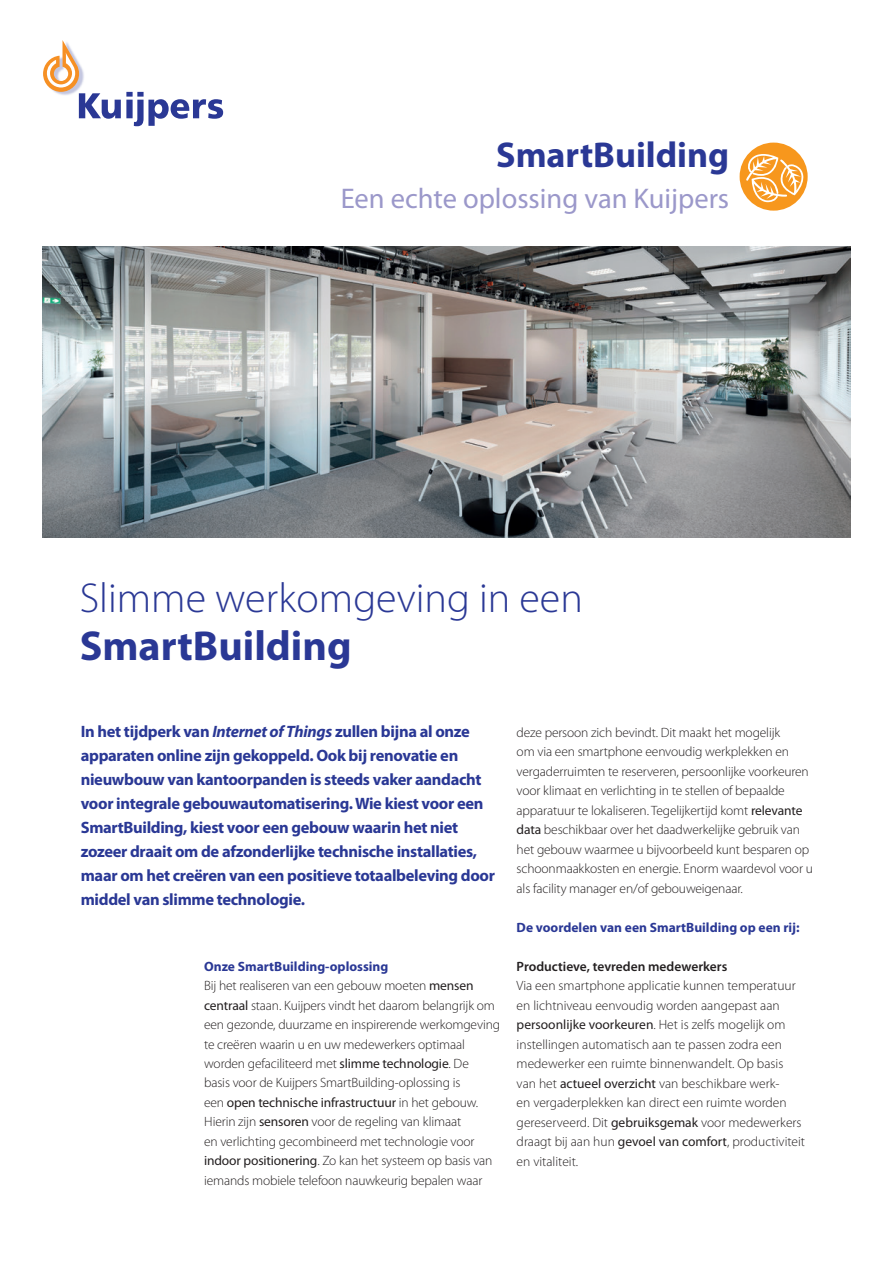
<style>
.page{position:relative;width:893px;height:1263px;background:#fff}
.page>*{position:absolute;margin:0;border:0;box-sizing:border-box;transform-origin:0 0}
.t1{font:300 42px "Myriad Pro";color:#2a3895}
.t2{font:700 42px "Myriad Pro";color:#2a3895}
.t3{font:700 36px "Myriad Pro";color:#2a3895}
.t4{font:28.5px "Myriad Pro";color:#9b98ca}
.t5{font:700 16.5px/24px "Myriad Pro";letter-spacing:-.02em;color:#2a3895}
.t6{font:300 13.5px/19.5px "Myriad Pro";letter-spacing:-.01em;color:#231f20}
.t7{font:700 13.5px "Myriad Pro";color:#2a3895}
.t8{font:600 13.5px "Myriad Pro";color:#231f20}
.s1{font-style:italic}
.s2{font-weight:400}
.s3{font-weight:700;color:#2a3895}
</style>
<div class="page">
<svg style="left:43px;top:40px;width:180px;height:86px"></svg>
<img style="left:43px;top:247px;width:807px;height:291px">
<div style="left:740px;top:143px;width:68px;height:68px;background:#f7971d;border-radius:50%"></div>
<svg style="left:746px;top:154px;width:58px;height:48px"></svg>
<h2 class="t3" style="left:496px;top:135px;width:235px">SmartBuilding</h2>
<h3 class="t4" style="left:341px;top:183px;width:390px">Een echte oplossing van Kuijpers</h3>
<h1 class="t1" style="left:80px;top:575px;width:505px">Slimme werkomgeving in een</h1>
<h1 class="t2" style="left:80px;top:622px;width:273px">SmartBuilding</h1>
<p class="t5" style="left:81px;top:719px;width:416px">In het tijdperk van <span class="s1">Internet of Things</span> zullen bijna al onze apparaten online zijn gekoppeld. Ook bij renovatie en nieuwbouw van kantoorpanden is steeds vaker aandacht voor integrale gebouwautomatisering. Wie kiest voor een SmartBuilding, kiest voor een gebouw waarin het niet zozeer draait om de afzonderlijke technische installaties, maar om het creëren van een positieve totaalbeleving door middel van slimme technologie.</p>
<p class="t6" style="left:517px;top:722px;width:298px">deze persoon zich bevindt. Dit maakt het mogelijk<br>om via een smartphone eenvoudig werkplekken en vergaderruimten te reserveren, persoonlijke voorkeuren voor klimaat en verlichting in te stellen of bepaalde apparatuur te lokaliseren. Tegelijkertijd komt <span class="s2">relevante data</span> beschikbaar over het daadwerkelijke gebruik van het gebouw waarmee u bijvoorbeeld kunt besparen op schoonmaakkosten en energie. Enorm waardevol voor u als facility manager en/of gebouweigenaar.</p>
<p class="t7" style="left:517px;top:919px;width:285px">De voordelen van een SmartBuilding op een rij:</p>
<p class="t8" style="left:517px;top:958px;width:212px">Productieve, tevreden medewerkers</p>
<p class="t6" style="left:517px;top:976px;width:290px">Via een smartphone applicatie kunnen temperatuur en lichtniveau eenvoudig worden aangepast aan <span class="s2">persoonlijke voorkeuren</span>. Het is zelfs mogelijk om instellingen automatisch aan te passen zodra een medewerker een ruimte binnenwandelt. Op basis van het <span class="s2">actueel overzicht</span> van beschikbare werk-<br>en vergaderplekken kan direct een ruimte worden gereserveerd. Dit <span class="s2">gebruiksgemak</span> voor medewerkers draagt bij aan hun <span class="s2">gevoel van comfort</span>, productiviteit en vitaliteit.</p>
<p class="t6" style="left:204px;top:956px;width:298px"><span class="s3">Onze SmartBuilding-oplossing<br></span>Bij het realiseren van een gebouw moeten <span class="s2">mensen centraal</span> staan. Kuijpers vindt het daarom belangrijk om een gezonde, duurzame en inspirerende werkomgeving te creëren waarin u en uw medewerkers optimaal worden gefaciliteerd met <span class="s2">slimme technologie</span>. De<br>basis voor de Kuijpers SmartBuilding-oplossing is<br>een <span class="s2">open technische infrastructuur</span> in het gebouw.<br>Hierin zijn <span class="s2">sensoren</span> voor de regeling van klimaat<br>en verlichting gecombineerd met technologie voor <span class="s2">indoor positionering</span>. Zo kan het systeem op basis van iemands mobiele telefoon nauwkeurig bepalen waar</p>
</div>
